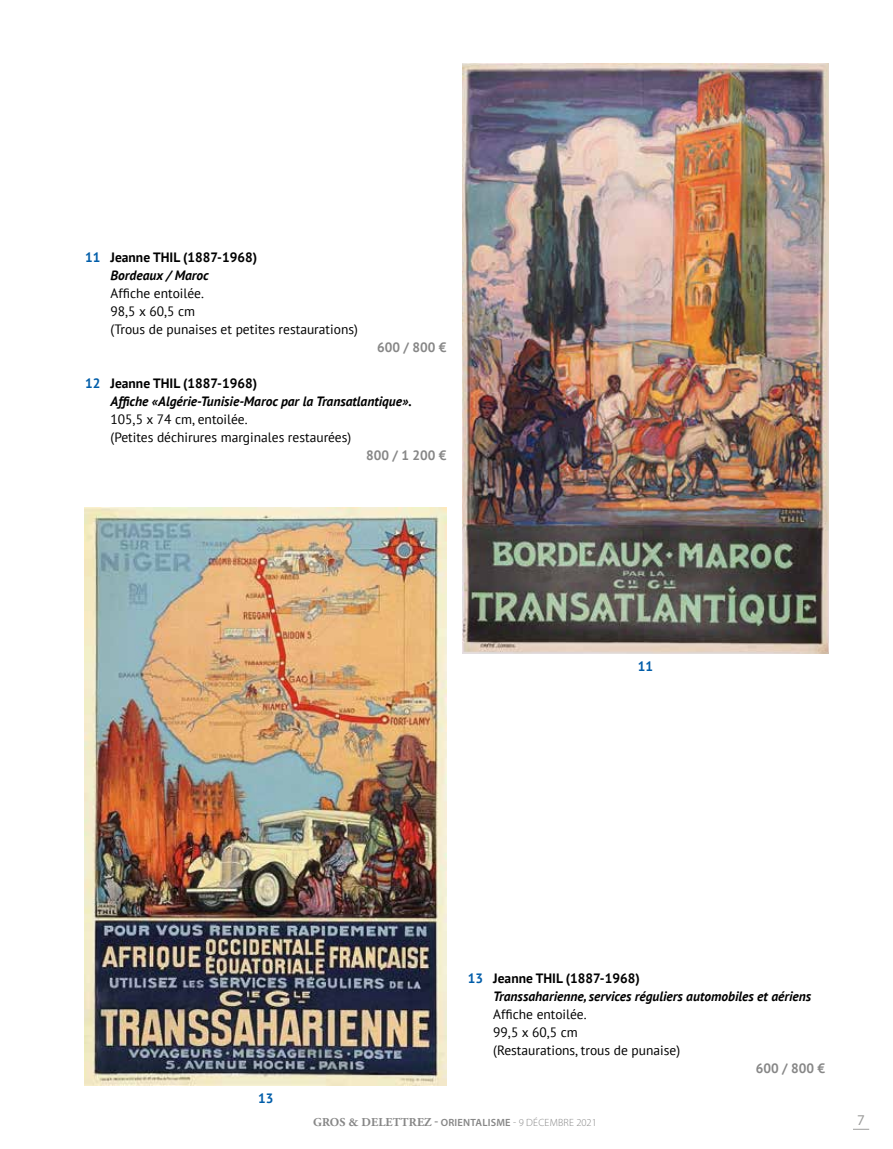
<style>
.page{position:relative;width:893px;height:1149px;background:#fff}
.page>*{position:absolute;margin:0;border:0;box-sizing:border-box;transform-origin:0 0}
.t1{font:15px "Myriad Pro";color:#9d9d9c}
.t2{font:13.5px/18px "PT Sans";color:#000}
.t3{font:italic 700 13.5px/18px "PT Sans";color:#000}
.t4{font:700 13.5px/18px "PT Sans";color:#000}
.t5{font:700 13.5px "PT Sans";color:#878787}
.t6{font:700 13.5px "PT Sans";color:#005da9}
.t7{font:700 12px "Adobe Garamond Pro";letter-spacing:.015em;color:#878787}
.s1{color:#005da9}
.s2{font-style:italic}
.s3{font-style:normal;color:#005da9}
.s4{font-style:normal}
.s5{font-family:"Myriad Pro";font-weight:600}
.s6{font-family:"Myriad Pro";font-weight:600;font-size:10.5px}
.s7{font-family:"Myriad Pro";font-weight:300;font-size:10.5px}
</style>
<div class="page">
<svg style="left:853px;top:1128px;width:16px;height:1px"></svg>
<img style="left:462px;top:64px;width:366px;height:588px">
<img style="left:85px;top:507px;width:362px;height:577px">
<p class="t4" style="left:111px;top:248px;width:148px;text-indent:-26px"><span class="s1">11</span> Jeanne THIL (1887-1968)<br><span class="s2">Bordeaux / Maroc</span></p>
<p class="t2" style="left:111px;top:284px;width:249px">Affiche entoilée.<br>98,5 x 60,5 cm<br>(Trous de punaises et petites restaurations)</p>
<p class="t5" style="left:377px;top:338px;width:71px">600 / 800 €</p>
<p class="t3" style="left:111px;top:374px;width:303px;text-indent:-26px"><span class="s3">12</span> <span class="s4">Jeanne THIL (1887-1968)<br></span>Affiche «Algérie-Tunisie-Maroc par la Transatlantique».</p>
<p class="t2" style="left:111px;top:410px;width:242px">105,5 x 74 cm, entoilée.<br>(Petites déchirures marginales restaurées)</p>
<p class="t5" style="left:366px;top:446px;width:82px">800 / 1 200 €</p>
<p class="t6" style="left:638px;top:657px;width:17px">11</p>
<p class="t6" style="left:258px;top:1089px;width:17px">13</p>
<p class="t3" style="left:493px;top:968px;width:319px;text-indent:-26px"><span class="s3">13</span> <span class="s4">Jeanne THIL (1887-1968)<br></span>Transsaharienne, services réguliers automobiles et aériens</p>
<p class="t2" style="left:493px;top:1004px;width:188px">Affiche entoilée.<br>99,5 x 60,5 cm<br>(Restaurations, trous de punaise)</p>
<p class="t5" style="left:756px;top:1058px;width:71px">600 / 800 €</p>
<p class="t7" style="left:313px;top:1114px;width:285px">GROS &amp; DELETTREZ <span class="s5">-</span> <span class="s6">ORIENTALISME</span> <span class="s7">- 9 DÉCEMBRE 2021</span></p>
<p class="t1" style="left:857px;top:1110px;width:9px">7</p>
</div>
